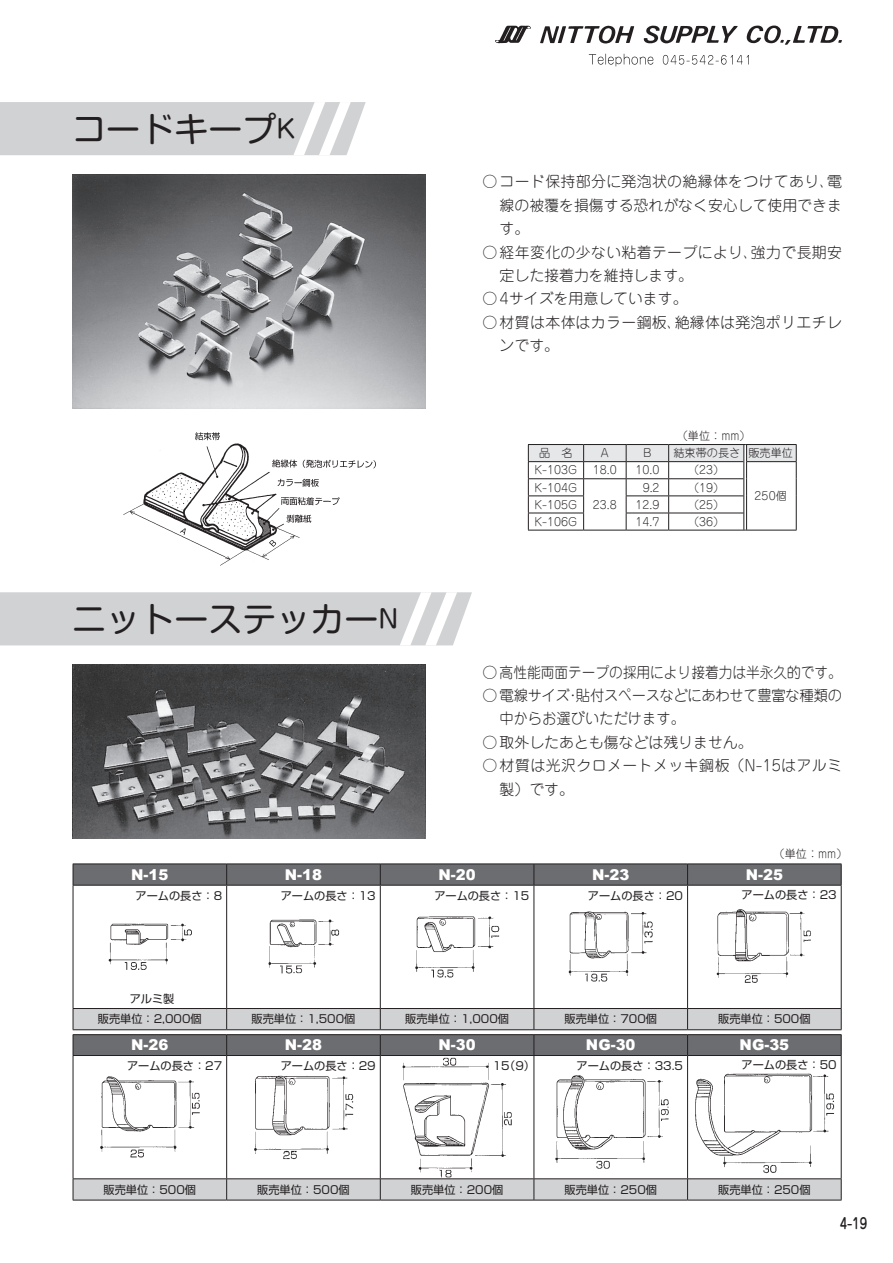
<style>
.page{position:relative;width:893px;height:1263px;background:#fff}
.page>*{position:absolute;margin:0;border:0;box-sizing:border-box;transform-origin:0 0}
.t1{font:34.05px "Shin M Go Pro";color:#231f20}
.t2{font:300 14.85px/23.4px "Jun 101 Pro";color:#231f20;text-align:justify}
.t3{font:300 14.85px/23.4px "Jun 101 Pro";letter-spacing:.025em;color:#231f20}
.t4{font:900 14.85px "Arial";color:#fff}
.t5{font:300 14.85px/23.4px "Jun 101 Pro";letter-spacing:.03em;color:#231f20}
.t6{font:500 14.85px "Jun 34 Pro";color:#231f20;scale:.8 1}
.t7{font:11.1px "Shin Go Pro";color:#231f20}
.t8{font:300 11.1px "Jun 101 Pro";color:#231f20}
.s1{font-size:24.45px}
</style>
<div class="page">
<svg style="left:540px;top:26px;width:94px;height:18px"></svg>
<svg style="left:644px;top:26px;width:94px;height:18px"></svg>
<svg style="left:495px;top:26px;width:36px;height:17px"></svg>
<svg style="left:746px;top:26px;width:96px;height:19px"></svg>
<svg style="left:589px;top:54px;width:64px;height:12px"></svg>
<svg style="left:663px;top:55px;width:86px;height:10px"></svg>
<svg style="left:0;top:102px;width:366px;height:53px;background:#d4d5d7"></svg>
<img style="left:72px;top:174px;width:353px;height:234px">
<img style="left:123px;top:432px;width:253px;height:134px">
<hr style="left:528px;top:530px;width:56px;height:1px;background:#231f20">
<hr style="left:584px;top:530px;width:42px;height:1px;background:#231f20">
<hr style="left:626px;top:530px;width:43px;height:1px;background:#231f20">
<hr style="left:669px;top:530px;width:76px;height:1px;background:#231f20">
<hr style="left:745px;top:530px;width:51px;height:1px;background:#231f20">
<svg style="left:528px;top:444px;width:269px;height:86px"></svg>
<img style="left:72px;top:665px;width:353px;height:174px">
<svg style="left:0;top:592px;width:472px;height:53px;background:#d4d5d6"></svg>
<svg style="left:73px;top:864px;width:769px;height:21px;background:#68696c"></svg>
<hr style="left:73px;top:885px;width:154px;height:1px;background:#231f20">
<hr style="left:73px;top:885px;width:1px;height:123px;background:#231f20">
<hr style="left:227px;top:885px;width:153px;height:1px;background:#231f20">
<hr style="left:226px;top:885px;width:1px;height:123px;background:#231f20">
<hr style="left:380px;top:885px;width:154px;height:1px;background:#231f20">
<hr style="left:380px;top:885px;width:1px;height:123px;background:#231f20">
<hr style="left:534px;top:885px;width:154px;height:1px;background:#231f20">
<hr style="left:534px;top:885px;width:1px;height:123px;background:#231f20">
<hr style="left:688px;top:885px;width:153px;height:1px;background:#231f20">
<hr style="left:687px;top:885px;width:1px;height:123px;background:#231f20">
<hr style="left:841px;top:885px;width:1px;height:123px;background:#231f20">
<img style="left:108px;top:923px;width:84px;height:47px">
<img style="left:268px;top:919px;width:72px;height:55px">
<img style="left:415px;top:916px;width:85px;height:62px">
<img style="left:568px;top:911px;width:85px;height:71px">
<img style="left:716px;top:909px;width:95px;height:74px">
<svg style="left:73px;top:1008px;width:769px;height:47px;background:#9e9ea0"></svg>
<hr style="left:73px;top:1055px;width:154px;height:1px;background:#231f20">
<hr style="left:73px;top:1056px;width:1px;height:122px;background:#231f20">
<hr style="left:227px;top:1055px;width:153px;height:1px;background:#231f20">
<hr style="left:226px;top:1056px;width:1px;height:122px;background:#231f20">
<hr style="left:380px;top:1055px;width:154px;height:1px;background:#231f20">
<hr style="left:380px;top:1056px;width:1px;height:122px;background:#231f20">
<hr style="left:534px;top:1055px;width:154px;height:1px;background:#231f20">
<hr style="left:534px;top:1056px;width:1px;height:122px;background:#231f20">
<hr style="left:688px;top:1055px;width:153px;height:1px;background:#231f20">
<hr style="left:687px;top:1056px;width:1px;height:122px;background:#231f20">
<hr style="left:841px;top:1056px;width:1px;height:122px;background:#231f20">
<hr style="left:73px;top:1178px;width:154px;height:1px;background:#231f20">
<hr style="left:227px;top:1178px;width:153px;height:1px;background:#231f20">
<hr style="left:380px;top:1178px;width:154px;height:1px;background:#231f20">
<hr style="left:534px;top:1178px;width:154px;height:1px;background:#231f20">
<hr style="left:688px;top:1178px;width:153px;height:1px;background:#231f20">
<svg style="left:73px;top:1179px;width:769px;height:21px;background:#c9cacc"></svg>
<hr style="left:73px;top:1200px;width:154px;height:1px;background:#231f20">
<hr style="left:227px;top:1200px;width:153px;height:1px;background:#231f20">
<hr style="left:380px;top:1200px;width:154px;height:1px;background:#231f20">
<hr style="left:534px;top:1200px;width:154px;height:1px;background:#231f20">
<hr style="left:688px;top:1200px;width:153px;height:1px;background:#231f20">
<img style="left:100px;top:1076px;width:100px;height:82px">
<img style="left:254px;top:1075px;width:100px;height:84px">
<img style="left:402px;top:1057px;width:110px;height:121px">
<img style="left:555px;top:1075px;width:114px;height:94px">
<img style="left:695px;top:1073px;width:140px;height:101px">
<h1 class="t1" style="left:72px;top:101px;width:224px">コードキープ<span class="s1">K</span></h1>
<h1 class="t1" style="left:72px;top:591px;width:328px">ニットーステッカー<span class="s1">N</span></h1>
<h2 class="t2" style="left:500px;top:168px;width:344px;text-indent:-17px">○コード保持部分に発泡状の絶縁体をつけてあり、電線の被覆を損傷する恐れがなく安心して使用できます。</h2>
<h2 class="t3" style="left:500px;top:239px;width:344px;text-indent:-17px">○経年変化の少ない粘着テープにより、強力で長期安定した接着力を維持します。</h2>
<h2 class="t2" style="left:483px;top:285px;width:206px">○4サイズを用意しています。</h2>
<h2 class="t3" style="left:500px;top:309px;width:344px;text-indent:-17px">○材質は本体はカラー鋼板、絶縁体は発泡ポリエチレンです。</h2>
<p class="t8" style="left:677px;top:427px;width:75px">（単位：mm）</p>
<p class="t8" style="left:539px;top:444px;width:35px">品　名</p>
<p class="t8" style="left:601px;top:444px;width:10px">A</p>
<p class="t8" style="left:643px;top:444px;width:10px">B</p>
<p class="t8" style="left:673px;top:444px;width:121px">結束帯の長さ 販売単位</p>
<p class="t8" style="left:535px;top:461px;width:44px">K-103G</p>
<p class="t8" style="left:593px;top:461px;width:25px">18.0</p>
<p class="t8" style="left:635px;top:461px;width:25px">10.0</p>
<p class="t8" style="left:688px;top:461px;width:38px">（23）</p>
<p class="t8" style="left:755px;top:487px;width:34px">250個</p>
<p class="t8" style="left:643px;top:478px;width:18px">9.2</p>
<p class="t8" style="left:688px;top:478px;width:38px">（19）</p>
<p class="t8" style="left:535px;top:478px;width:44px">K-104G</p>
<p class="t8" style="left:535px;top:496px;width:44px">K-105G</p>
<p class="t8" style="left:635px;top:496px;width:25px">12.9</p>
<p class="t8" style="left:688px;top:496px;width:38px">（25）</p>
<p class="t8" style="left:535px;top:513px;width:44px">K-106G</p>
<p class="t8" style="left:635px;top:513px;width:25px">14.7</p>
<p class="t8" style="left:688px;top:513px;width:38px">（36）</p>
<p class="t8" style="left:593px;top:496px;width:25px">23.8</p>
<h2 class="t2" style="left:483px;top:659px;width:361px">○高性能両面テープの採用により、接着力は半永久的です。</h2>
<h2 class="t2" style="left:499px;top:682px;width:344px;text-indent:-17px">○ 電線サイズ・貼付スペースなどにあわせて豊富な種類の中からお選びいただけます。</h2>
<h2 class="t2" style="left:483px;top:729px;width:272px">○取外したあとも傷などは残りません。</h2>
<h2 class="t5" style="left:500px;top:752px;width:344px;text-indent:-17px">○材質は光沢クロメートメッキ鋼板（N-15はアルミ製）です。</h2>
<p class="t8" style="left:773px;top:845px;width:75px">（単位：mm）</p>
<h2 class="t4" style="left:131px;top:866px;width:39px">N-15</h2>
<h2 class="t4" style="left:285px;top:866px;width:39px">N-18</h2>
<h2 class="t4" style="left:438px;top:866px;width:39px">N-20</h2>
<h2 class="t4" style="left:592px;top:866px;width:39px">N-23</h2>
<h2 class="t4" style="left:746px;top:866px;width:39px">N-25</h2>
<p class="t7" style="left:136px;top:886px;width:88px">アームの長さ：8</p>
<p class="t7" style="left:130px;top:989px;width:46px">アルミ製</p>
<p class="t7" style="left:281px;top:886px;width:97px">アームの長さ：13</p>
<p class="t7" style="left:434px;top:886px;width:97px">アームの長さ：15</p>
<p class="t7" style="left:588px;top:886px;width:97px">アームの長さ：20</p>
<p class="t7" style="left:742px;top:885px;width:97px">アームの長さ：23</p>
<p class="t7" style="left:98px;top:1010px;width:105px">販売単位：2,000個</p>
<p class="t7" style="left:252px;top:1010px;width:105px">販売単位：1,500個</p>
<p class="t7" style="left:405px;top:1010px;width:105px">販売単位：1,000個</p>
<p class="t7" style="left:565px;top:1010px;width:94px">販売単位：700個</p>
<p class="t7" style="left:718px;top:1010px;width:94px">販売単位：500個</p>
<h2 class="t4" style="left:131px;top:1037px;width:39px">N-26</h2>
<h2 class="t4" style="left:285px;top:1037px;width:39px">N-28</h2>
<h2 class="t4" style="left:438px;top:1037px;width:39px">N-30</h2>
<h2 class="t4" style="left:586px;top:1037px;width:51px">NG-30</h2>
<h2 class="t4" style="left:740px;top:1037px;width:51px">NG-35</h2>
<p class="t7" style="left:127px;top:1056px;width:97px">アームの長さ：27</p>
<p class="t7" style="left:281px;top:1056px;width:97px">アームの長さ：29</p>
<p class="t7" style="left:493px;top:1056px;width:44px">15（9）</p>
<p class="t7" style="left:577px;top:1056px;width:108px">アームの長さ：33.5</p>
<p class="t7" style="left:742px;top:1055px;width:97px">アームの長さ：50</p>
<p class="t7" style="left:104px;top:1180px;width:94px">販売単位：500個</p>
<p class="t7" style="left:257px;top:1180px;width:94px">販売単位：500個</p>
<p class="t7" style="left:411px;top:1180px;width:94px">販売単位：200個</p>
<p class="t7" style="left:565px;top:1180px;width:94px">販売単位：250個</p>
<p class="t7" style="left:718px;top:1180px;width:94px">販売単位：250個</p>
<h2 class="t6" style="left:840px;top:1212px;width:36px">4-19</h2>
</div>
